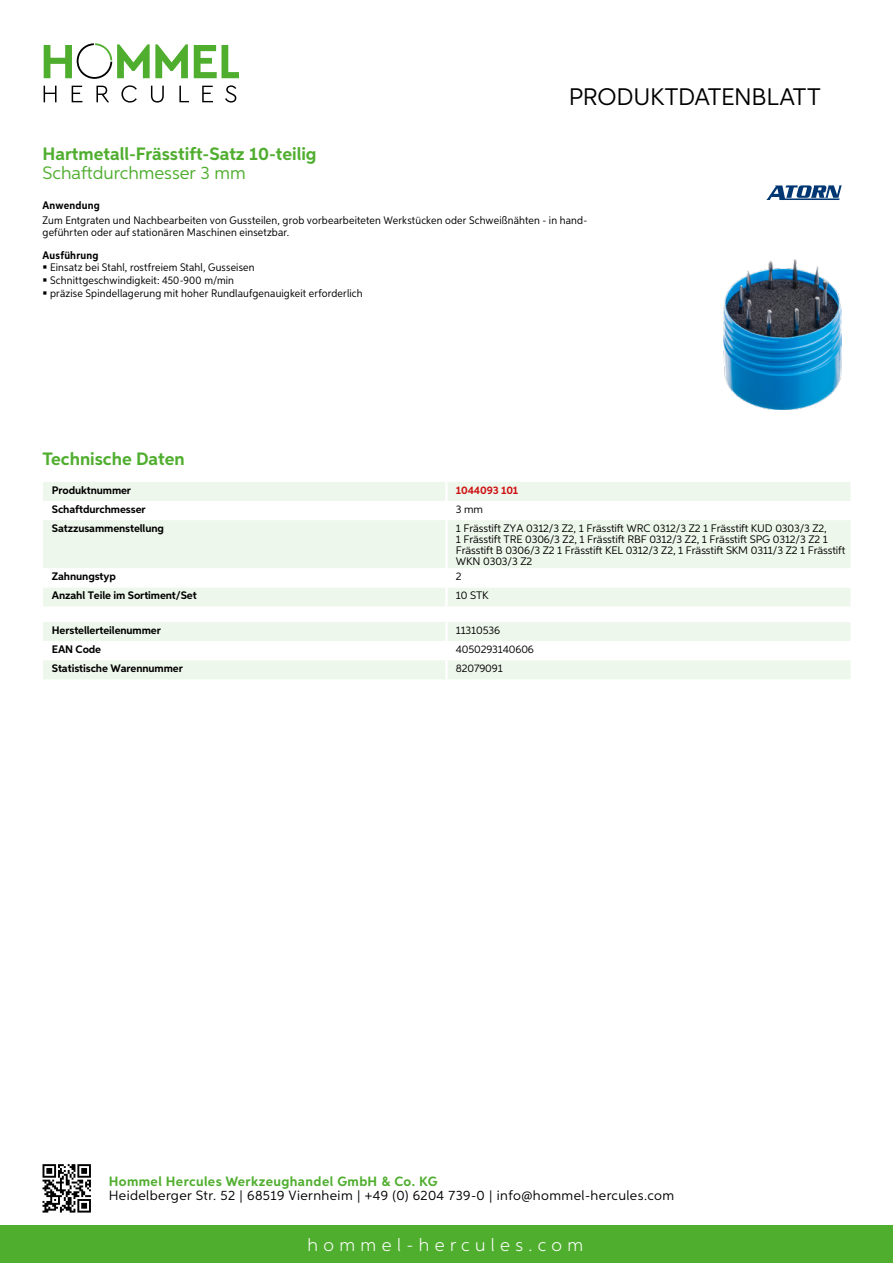
<style>
.page{position:relative;width:893px;height:1263px;background:#fff}
.page>*{position:absolute;margin:0;border:0;box-sizing:border-box;transform-origin:0 0}
.t1{font:24px "Aspira";letter-spacing:-.01em;color:#000}
.t2{font:700 18px "Aspira";color:#50ae2f}
.t3{font:18px "Aspira";color:#50ae2f}
.t4{font:300 18px "Aspira";letter-spacing:.3em;color:#fff}
.t5{font:13.5px "Aspira";letter-spacing:.03em;color:#000}
.t6{font:700 13.5px "Aspira";letter-spacing:.03em;color:#50ae2f}
.t7{font:10.95px/12.8px "Aspira Nar";letter-spacing:.015em;color:#000}
.t8{font:10.95px/10.9px "Aspira";letter-spacing:-.01em;color:#000}
.t9{font:700 10.95px "Aspira";letter-spacing:-.01em;color:#000}
.t10{font:700 10.95px "Aspira Nar";letter-spacing:.02em;color:#000}
.t11{font:700 10.95px "Aspira";letter-spacing:-.01em;color:#cd1013}
</style>
<div class="page">
<div style="left:0;top:1226px;width:893px;height:37px;background:#50ae2f"></div>
<svg style="left:43px;top:1164px;width:48px;height:48px"></svg>
<svg style="left:194px;top:45px;width:45px;height:33px"></svg>
<svg style="left:44px;top:43px;width:144px;height:36px"></svg>
<svg style="left:44px;top:86px;width:13px;height:16px"></svg>
<svg style="left:72px;top:86px;width:10px;height:16px"></svg>
<svg style="left:96px;top:86px;width:13px;height:16px"></svg>
<svg style="left:121px;top:85px;width:16px;height:18px"></svg>
<svg style="left:151px;top:86px;width:13px;height:17px"></svg>
<svg style="left:179px;top:86px;width:10px;height:16px"></svg>
<svg style="left:202px;top:86px;width:11px;height:16px"></svg>
<svg style="left:225px;top:85px;width:11px;height:18px"></svg>
<div style="left:43px;top:482px;width:807px;height:124px;background:#eef7eb"></div>
<svg style="left:43px;top:501px;width:807px;height:86px;fill:#eef7eb"></svg>
<hr style="left:445px;top:482px;width:3px;height:19px;background:#fff">
<hr style="left:445px;top:501px;width:3px;height:19px;background:#fff">
<hr style="left:445px;top:520px;width:3px;height:48px;background:#fff">
<hr style="left:445px;top:568px;width:3px;height:19px;background:#fff">
<hr style="left:445px;top:587px;width:3px;height:19px;background:#fff">
<svg style="left:43px;top:622px;width:807px;height:57px"></svg>
<hr style="left:445px;top:660px;width:3px;height:19px;background:#fff">
<img style="left:723px;top:259px;width:119px;height:150px">
<svg style="left:766px;top:185px;width:76px;height:15px"></svg>
<h1 class="t1" style="left:569px;top:82px;width:253px">Produktdatenblatt</h1>
<h2 class="t2" style="left:43px;top:142px;width:276px">Hartmetall-Frässtift-Satz 10-teilig</h2>
<h2 class="t3" style="left:43px;top:162px;width:205px">Schaftdurchmesser 3 mm</h2>
<p class="t10" style="left:43px;top:199px;width:59px">Anwendung</p>
<p class="t7" style="left:43px;top:214px;width:546px;line-height:12px">Zum Entgraten und Nachbearbeiten von Gussteilen, grob vorbearbeiteten Werkstücken oder Schweißnähten - in hand&shy;geführten oder auf stationären Maschinen einsetzbar.</p>
<p class="t10" style="left:43px;top:248px;width:58px">Ausführung</p>
<p class="t7" style="left:50px;top:261px;width:314px">Einsatz bei Stahl, rostfreiem Stahl, Gusseisen<br>Schnittgeschwindigkeit: 450-900 m/min<br>präzise Spindellagerung mit hoher Rundlaufgenauigkeit erforderlich</p>
<h2 class="t2" style="left:43px;top:448px;width:144px">Technische Daten</h2>
<p class="t9" style="left:52px;top:483px;width:81px">Produktnummer</p>
<p class="t11" style="left:456px;top:483px;width:64px">1044093 101</p>
<p class="t9" style="left:52px;top:502px;width:95px">Schaftdurchmesser</p>
<p class="t8" style="left:456px;top:503px;width:29px">3 mm</p>
<p class="t9" style="left:52px;top:521px;width:114px">Satzzusammenstellung</p>
<p class="t8" style="left:456px;top:523px;width:303px">1 Frässtift ZYA 0312/3 Z2, 1 Frässtift WRC 0312/3 Z2 1 Frässtift KUD</p>
<p class="t8" style="left:775px;top:523px;width:53px">0303/3 Z2,</p>
<p class="t8" style="left:456px;top:534px;width:55px">1 Frässtift TRE</p>
<p class="t8" style="left:456px;top:534px;width:374px;text-indent:69px">0306/3 Z2, 1 Frässtift RB F 0312/3 Z2, 1 Frässtift SPG 0312/3 Z2 1<br>Frässtift B 0306/3 Z2 1 Frässtift KEL</p>
<p class="t8" style="left:626px;top:544px;width:221px">0312/3 Z2, 1 Frässtift SKM 0311/3 Z2 1 Frässtift</p>
<p class="t8" style="left:456px;top:555px;width:78px">WKN 0303/3 Z2</p>
<p class="t9" style="left:52px;top:570px;width:65px">Zahnungstyp</p>
<p class="t8" style="left:456px;top:571px;width:7px">2</p>
<p class="t9" style="left:52px;top:589px;width:146px">Anzahl Teile im Sortiment/Set</p>
<p class="t8" style="left:456px;top:590px;width:28px">10 STK</p>
<p class="t9" style="left:52px;top:623px;width:111px">Herstellerteilenummer</p>
<p class="t8" style="left:456px;top:624px;width:46px">11310536</p>
<p class="t9" style="left:52px;top:642px;width:51px">EAN Code</p>
<p class="t8" style="left:456px;top:644px;width:80px">4050293140606</p>
<p class="t9" style="left:52px;top:662px;width:132px">Statistische Warennummer</p>
<p class="t8" style="left:456px;top:663px;width:48px">82079091</p>
<p class="t6" style="left:109px;top:1172px;width:330px">Hommel Hercules Werkzeughandel GmbH &amp; Co. KG</p>
<p class="t5" style="left:109px;top:1187px;width:567px">Heidelberger Str. 52 | 68519 Viernheim | +49 (0) 6204 739-0 | info@hommel-hercules.com</p>
<h2 class="t4" style="left:307px;top:1234px;width:277px">hommel-hercules.com</h2>
</div>
